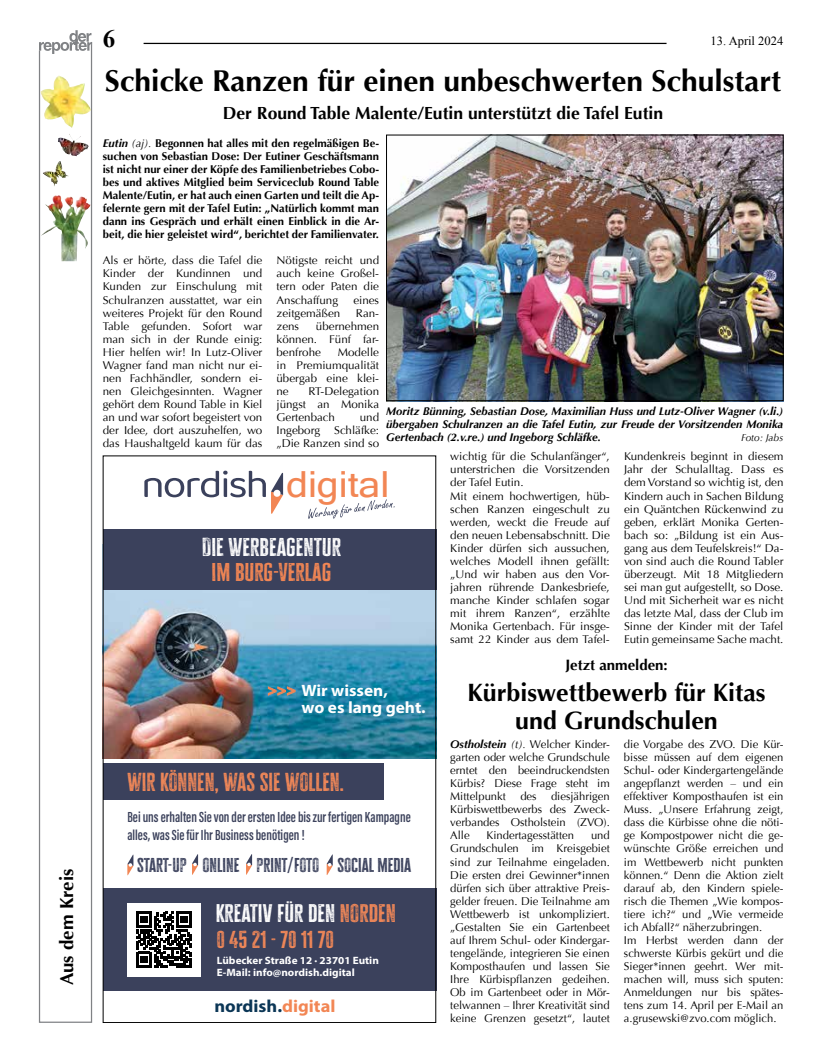
<style>
.page{position:relative;width:819px;height:1053px;background:#fff}
.page>*{position:absolute;margin:0;border:0;box-sizing:border-box;transform-origin:0 0}
.t1{font:36px "Microsoft Sans Serif";color:#f28654;scale:1.09 1}
.t2{font:700 30px "Optima";color:#000}
.t3{font:700 25px/27.5px "Optima";color:#000;text-align:center}
.t4{font:700 25px "Times New Roman";color:#000}
.t5{font:21.25px "Cheddar Gothic Rough";color:#ef8758;scale:1.05 1}
.t6{font:21px/25px "Cheddar Gothic Rough";color:#fff;text-align:center;scale:1.1 1}
.t7{font:20.75px "Cheddar Gothic Rough";color:#fff;scale:1.1 1}
.t8{font:20px "Cheddar Gothic Rough";letter-spacing:-.005em;color:#ef8758;scale:1.05 1}
.t9{font:700 18.75px "Optima";color:#000}
.t10{font:700 17.5px "Optima";color:#000}
.t11{font:700 17.5px "Myriad Pro";color:#0b3656;scale:1.05 1}
.t12{font:700 16.5px/17.1px "Myriad Pro";color:#fff;scale:1.05 1}
.t13{font:16.38px "Cheddar Gothic Rough";color:#3b415c;scale:1.05 1}
.t14{font:15px/18px "Acumin Variable Concept";color:#3b415b}
.t15{font:700 15px "Optima";color:#000}
.t16{font:12.5px "Times New Roman";color:#000}
.t17{font:11.25px/13px "Optima";color:#000;text-align:justify}
.t18{font:700 11.25px/13px "Optima";color:#000;text-align:justify}
.t19{font:italic 700 11.25px/13px "Optima";color:#000;text-align:justify}
.t20{font:700 10.62px/12.8px "Myriad Pro";color:#fff;scale:1.05 1}
.t21{font:italic 10px "Optima";color:#000}
.s1{font-style:italic}
.s2{font-weight:400;font-style:italic}
.s3{color:#f28654}
.s4{font-size:15.25px;color:#ef8758}
.s5{color:#ef8758}
.s6{font-weight:700;font-style:italic}
</style>
<div class="page">
<hr style="left:144px;top:43px;width:522px;height:1px;background:#000">
<svg style="left:326px;top:854px;width:7px;height:21px"></svg>
<svg style="left:246px;top:854px;width:6px;height:20px"></svg>
<svg style="left:127px;top:855px;width:6px;height:20px"></svg>
<svg style="left:192px;top:854px;width:6px;height:20px"></svg>
<img style="left:105px;top:590px;width:329px;height:168px">
<div style="left:103px;top:529px;width:333px;height:61px;background:#3b415c"></div>
<div style="left:103px;top:888px;width:333px;height:102px;background:#3b415c"></div>
<svg style="left:144px;top:470px;width:139px;height:44px"></svg>
<svg style="left:308px;top:499px;width:86px;height:20px"></svg>
<svg style="left:268px;top:686px;width:28px;height:10px"></svg>
<div style="left:103px;top:763px;width:280px;height:36px;background:#3b415c"></div>
<div style="left:127px;top:902px;width:74px;height:74px;background:#fff"></div>
<svg style="left:136px;top:911px;width:56px;height:56px"></svg>
<img style="left:388px;top:137px;width:393px;height:262px">
<div style="left:386px;top:135px;width:397px;height:266px;border:1px solid #000"></div>
<svg style="left:39px;top:54px;width:53px;height:968px"></svg>
<svg style="left:39px;top:30px;width:53px;height:24px"></svg>
<img style="left:40px;top:76px;width:35px;height:52px">
<img style="left:45px;top:195px;width:12px;height:20px">
<img style="left:58px;top:133px;width:22px;height:9px">
<img style="left:43px;top:162px;width:16px;height:21px">
<p class="t9" style="left:56px;top:985px;width:118px;rotate:-90deg">Aus dem Kreis</p>
<p class="t4" style="left:103px;top:21px;width:14px">6</p>
<p class="t16" style="left:710px;top:32px;width:74px">13. April 2024</p>
<p class="t2" style="left:105px;top:64px;width:677px">Schicke Ranzen für einen unbeschwerten Schulstart</p>
<p class="t10" style="left:223px;top:102px;width:441px">Der Round Table Malente/Eutin unterstützt die Tafel Eutin</p>
<p class="t18" style="left:103px;top:136px;width:278px"><span class="s1">Eutin</span> <span class="s2">(aj).</span> Begonnen hat alles mit den regelmäßigen Be&shy;suchen von Sebastian Dose: Der Eutiner Geschäftsmann ist nicht nur einer der Köpfe des Familienbetriebes Cobo&shy;bes und aktives Mitglied beim Serviceclub Round Table Malente/Eutin, er hat auch einen Garten und teilt die Ap&shy;felernte gern mit der Tafel Eutin: „Natürlich kommt man dann ins Gespräch und erhält einen Einblick in die Ar&shy;beit, die hier geleistet wird“, berichtet der Familienvater.</p>
<p class="t17" style="left:103px;top:254px;width:161px">Als er hörte, dass die Tafel die Kinder der Kundinnen und Kunden zur Einschulung mit Schulranzen ausstattet, war ein weiteres Projekt für den Round Table gefunden. Sofort war man sich in der Runde einig:<br>Hier helfen wir! In Lutz-Oliver Wagner fand man nicht nur ei&shy;nen Fachhändler, sondern ei&shy;nen Gleichgesinnten. Wagner gehört dem Round Table in Kiel an und war sofort begeistert von der Idee, dort auszuhelfen, wo das Haushaltgeld kaum für das</p>
<p class="t17" style="left:276px;top:254px;width:104px">Nötigste reicht und auch keine Großel&shy;tern oder Paten die Anschaffung</p>
<p class="t17" style="left:353px;top:293px;width:27px">eines</p>
<p class="t17" style="left:276px;top:306px;width:65px">zeitgemäßen</p>
<p class="t17" style="left:356px;top:306px;width:25px">Ran-</p>
<p class="t17" style="left:276px;top:319px;width:24px">zens</p>
<p class="t17" style="left:276px;top:319px;width:104px;text-indent:39px">übernehmen können. Fünf far&shy;benfrohe</p>
<p class="t17" style="left:276px;top:345px;width:104px;text-indent:61px">Modelle in Premiumqualität übergab eine klei&shy;ne</p>
<p class="t17" style="left:276px;top:385px;width:104px;text-indent:32px">RT-Delegation jüngst an Monika Gertenbach</p>
<p class="t19" style="left:386px;top:405px;width:398px">Moritz Bünning, Sebastian Dose, Maximilian Huss und Lutz-Oliver Wagner (v.li.) übergaben Schulranzen an die Tafel Eutin, zur Freude der Vorsitzenden Monika Gertenbach (2.v.re.) und Ingeborg Schläfke.</p>
<p class="t17" style="left:276px;top:411px;width:104px;text-indent:83px">und Ingeborg Schläfke: „Die Ranzen sind so</p>
<p class="t21" style="left:741px;top:432px;width:44px">Foto: Jabs</p>
<p class="t17" style="left:450px;top:450px;width:161px;text-align:left">wichtig für die Schulanfänger“, unterstrichen die Vorsitzenden der Tafel Eutin.<br>Mit einem hochwertigen, hüb&shy;schen Ranzen eingeschult zu werden, weckt die Freude auf den neuen Lebensabschnitt. Die<br>Kinder dürfen sich aussuchen, welches Modell ihnen gefällt: „Und wir haben aus den Vor&shy;jahren rührende Dankesbriefe, manche Kinder schlafen sogar mit ihrem Ranzen“, erzählte<br>Monika Gertenbach. Für insge&shy;samt 22 Kinder aus dem Tafel-</p>
<p class="t17" style="left:624px;top:450px;width:161px">Kundenkreis beginnt in diesem Jahr der Schulalltag. Dass es dem Vorstand so wichtig ist, den Kindern auch in Sachen Bildung ein Quäntchen Rückenwind zu geben, erklärt Monika Gerten&shy;bach so: „Bildung ist ein Aus&shy;gang aus dem Teufelskreis!“ Da&shy;von sind auch die Round Tabler überzeugt. Mit 18 Mitgliedern sei man gut aufgestellt, so Dose.<br>Und mit Sicherheit war es nicht das letzte Mal, dass der Club im Sinne der Kinder mit der Tafel Eutin gemeinsame Sache macht.</p>
<p class="t1" style="left:286px;top:463px;width:96px">digital</p>
<p class="t6" style="left:202px;top:534px;width:128px">DIE WERBEAGENTUR<br><span class="s3">IM BURG-VERLAG</span></p>
<p class="t12" style="left:301px;top:681px;width:120px;text-indent:-34px"><span class="s4">&gt;&gt;&gt;</span> Wir wissen,<br>wo es lang geht.</p>
<p class="t5" style="left:127px;top:768px;width:208px">WIR KÖNNEN, WAS SIE WOLLEN.</p>
<p class="t14" style="left:127px;top:806px;width:285px">Bei uns erhalten Sie von der ersten Idee bis zur fertigen Kampagne alles, was Sie für Ihr Business benötigen !</p>
<p class="t13" style="left:137px;top:854px;width:262px">START-UP ONLINE PRINT/FOTO SOCIAL MEDIA</p>
<p class="t7" style="left:216px;top:899px;width:165px">KREATIV FÜR DEN <span class="s5">NORDEN</span></p>
<p class="t8" style="left:216px;top:927px;width:114px">0 45 21 - 70 11 70</p>
<p class="t20" style="left:217px;top:953px;width:156px">Lübecker Straße 12 · 23701 Eutin<br>E-Mail: info@nordish.digital</p>
<p class="t11" style="left:214px;top:995px;width:117px">nordish.<span class="s3">digital</span></p>
<p class="t15" style="left:565px;top:656px;width:104px">Jetzt anmelden:</p>
<p class="t3" style="left:467px;top:679px;width:299px">Kürbiswettbewerb für Kitas und Grundschulen</p>
<p class="t17" style="left:450px;top:737px;width:161px"><span class="s6">Ostholstein</span> <span class="s1">(t).</span> Welcher Kinder&shy;garten oder welche Grundschule erntet den beeindruckendsten Kürbis? Diese Frage steht im Mittelpunkt</p>
<p class="t17" style="left:450px;top:790px;width:161px;text-indent:101px">diesjährigen Kürbiswettbewerbs des Zweck&shy;verbandes Ostholstein (ZVO).<br>Alle</p>
<p class="t17" style="left:520px;top:790px;width:18px">des</p>
<p class="t17" style="left:450px;top:829px;width:161px;text-indent:141px">und Grundschulen im Kreisgebiet sind zur Teilnahme eingeladen.<br>Die ersten drei Gewinner*innen dürfen sich über attraktive Preis&shy;gelder freuen. Die Teilnahme am Wettbewerb ist unkompliziert. „Gestalten Sie ein Gartenbeet auf Ihrem Schul- oder Kindergar&shy;tengelände, integrieren Sie einen Komposthaufen und lassen Sie Ihre Kürbispflanzen gedeihen.<br>Ob im Gartenbeet oder in Mör&shy;telwannen – Ihrer Kreativität sind keine Grenzen gesetzt“, lautet</p>
<p class="t17" style="left:486px;top:829px;width:89px">Kindertagesstätten</p>
<p class="t17" style="left:624px;top:737px;width:161px;text-align:left">die Vorgabe des ZVO. Die Kür&shy;bisse müssen auf dem eigenen<br>Schul- oder Kindergartengelände angepflanzt werden – und ein effektiver Komposthaufen ist ein<br>Muss. „Unsere Erfahrung zeigt, dass die Kürbisse ohne die nöti&shy;ge Kompostpower nicht die ge&shy;wünschte Größe erreichen und im Wettbewerb nicht punkten können.“ Denn die Aktion zielt darauf ab, den Kindern spiele&shy;risch die Themen „Wie kompos&shy;tiere ich?“ und „Wie vermeide ich Abfall?“ näherzubringen.<br>Im Herbst werden dann der schwerste Kürbis gekürt und die<br>Sieger*innen geehrt. Wer mit&shy;machen will, muss sich sputen:<br>Anmeldungen nur bis spätes&shy;tens zum 14. April per E-Mail an a.grusewski@zvo.com möglich.</p>
</div>
